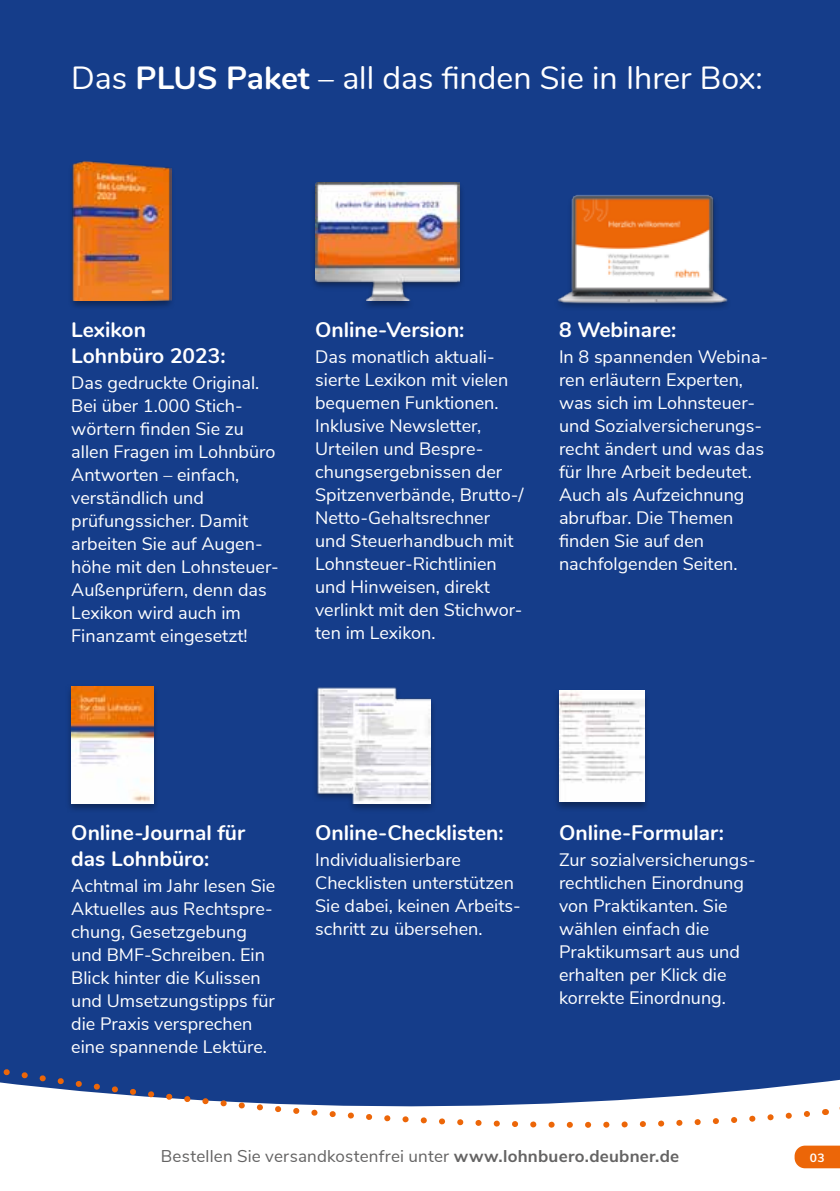
<style>
.page{position:relative;width:840px;height:1191px;background:#fff}
.page>*{position:absolute;margin:0;border:0;box-sizing:border-box;transform-origin:0 0}
.t1{font:32px "Nunito";color:#fff}
.t2{font:700 21px/26px "Nunito";color:#fff}
.t3{font:18px/23px "Nunito Sans";color:#fff}
.t4{font:17px "Nunito Sans";letter-spacing:.015em;color:#646363}
.t5{font:700 12px "Nunito Sans";color:#fff}
.s1{font-weight:700}
</style>
<div class="page">
<div style="left:0;top:0;width:839px;height:1169px;background:#153d8a"></div>
<svg style="left:0;top:728px;width:813px;height:441px"></svg>
<svg style="left:824px;top:1034px;width:15px;height:83px"></svg>
<div style="left:309px;top:181px;width:156px;height:130px;background:#000;opacity:.35"></div>
<img style="left:315px;top:182px;width:144px;height:119px">
<svg style="left:794px;top:1145px;width:45px;height:23px"></svg>
<img style="left:550px;top:189px;width:182px;height:123px">
<div style="left:67px;top:160px;width:108px;height:151px;background:#000;opacity:.35"></div>
<img style="left:71px;top:159px;width:100px;height:142px">
<div style="left:65px;top:684px;width:95px;height:129px;background:#000;opacity:.35"></div>
<img style="left:71px;top:686px;width:83px;height:117px">
<div style="left:311px;top:686px;width:125px;height:127px;background:#000;opacity:.35"></div>
<img style="left:315px;top:680px;width:115px;height:123px">
<div style="left:552px;top:688px;width:97px;height:124px;background:#000;opacity:.35"></div>
<img style="left:558px;top:690px;width:86px;height:111px">
<h1 class="t1" style="left:71px;top:54px;width:692px">Das <span class="s1">PLUS Paket</span> – all das finden Sie in Ihrer Box:</h1>
<p class="t2" style="left:71px;top:316px;width:156px">Lexikon<br>Lohnbüro 2023:</p>
<p class="t3" style="left:71px;top:370px;width:209px">Das gedruckte Original.<br>Bei über 1.000 Stich&shy;wörtern finden Sie zu allen Fragen im Lohnbüro<br>Antworten – einfach, verständlich und prüfungssicher. Damit arbeiten Sie auf Augen&shy;höhe mit den Lohnsteuer-<br>Außenprüfern, denn das<br>Lexikon wird auch im<br>Finanzamt eingesetzt!</p>
<p class="t2" style="left:315px;top:316px;width:151px">Online-Version:</p>
<p class="t3" style="left:315px;top:344px;width:210px">Das monatlich aktuali&shy;sierte Lexikon mit vielen bequemen Funktionen.<br>Inklusive Newsletter,<br>Urteilen und Bespre&shy;chungsergebnissen der<br>Spitzenverbände, Brutto-/<br>Netto-Gehaltsrechner und Steuerhandbuch mit<br>Lohnsteuer-Richtlinien und Hinweisen, direkt verlinkt mit den Stichwor&shy;ten im Lexikon.</p>
<p class="t2" style="left:558px;top:316px;width:119px">8 Webinare:</p>
<p class="t3" style="left:558px;top:344px;width:210px">In 8 spannenden Webina&shy;ren erläutern Experten, was sich im Lohnsteuer&shy;und Sozialversicherungs&shy;recht ändert und was das für Ihre Arbeit bedeutet.<br>Auch als Aufzeichnung abrufbar. Die Themen finden Sie auf den nachfolgenden Seiten.</p>
<p class="t2" style="left:71px;top:818px;width:175px">Online-Journal für das Lohnbüro:</p>
<p class="t3" style="left:71px;top:873px;width:205px">Achtmal im Jahr lesen Sie<br>Aktuelles aus Rechtspre&shy;chung, Gesetzgebung und BMF-Schreiben. Ein<br>Blick hinter die Kulissen und Umsetzungstipps für die Praxis versprechen eine spannende Lektüre.</p>
<p class="t2" style="left:315px;top:818px;width:190px">Online-Checklisten:</p>
<p class="t3" style="left:315px;top:847px;width:207px">Individualisierbare<br>Checklisten unterstützen<br>Sie dabei, keinen Arbeits&shy;schritt zu übersehen.</p>
<p class="t2" style="left:558px;top:818px;width:166px">Online-Formular:</p>
<p class="t3" style="left:558px;top:847px;width:198px">Zur sozialversicherungs&shy;rechtlichen Einordnung von Praktikanten. Sie wählen einfach die<br>Praktikumsart aus und erhalten per Klick die korrekte Einordnung.</p>
<p class="t4" style="left:161px;top:1143px;width:519px">Bestellen Sie versandkostenfrei unter <span class="s1">www.lohnbuero.deubner.de</span></p>
<p class="t5" style="left:809px;top:1148px;width:16px">03</p>
</div>
